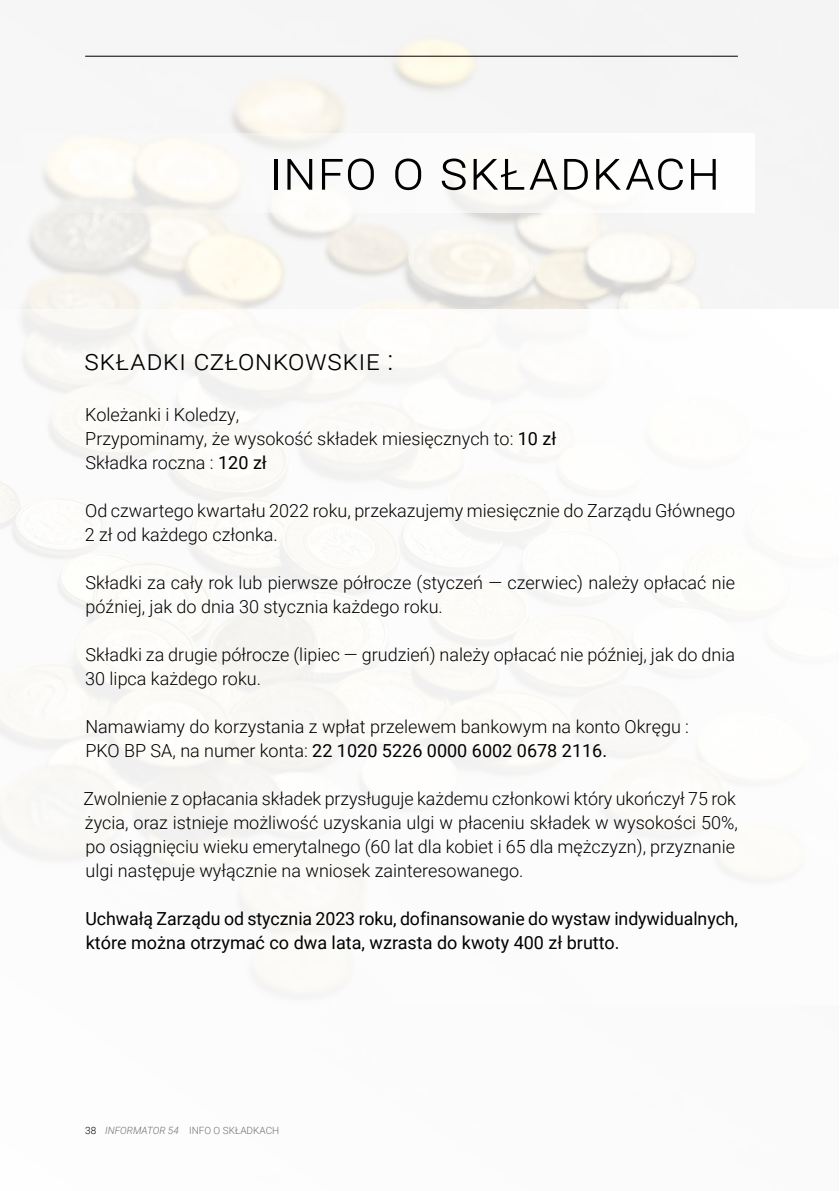
<style>
.page{position:relative;width:840px;height:1191px;background:#fff}
.page>*{position:absolute;margin:0;border:0;box-sizing:border-box;transform-origin:0 0}
.t1{font:300 54px "Roboto";color:#000}
.t2{font:300 28px "Roboto";color:#000}
.t3{font:300 18px/24px "Roboto";color:#000}
.t4{font:18px/24px "Roboto";letter-spacing:-.005em;color:#000}
.t5{font:300 10px "Roboto";color:#706f6f}
.s1{font-weight:400}
.s2{color:#000}
.s3{font-style:italic}
</style>
<div class="page">
<img style="left:20px;top:0;width:818px;height:309px">
<hr style="left:85px;top:56px;width:652px;height:1px;background:#000">
<div style="left:0;top:133px;width:754px;height:80px;background:#fff"></div>
<h1 class="t1" style="left:269px;top:133px;width:443px">INFO O SKŁADKACH</h1>
<h2 class="t2" style="left:84px;top:340px;width:61px">Składki</h2>
<h2 class="t2" style="left:194px;top:340px;width:62px">członko</h2>
<h2 class="t2" style="left:305px;top:340px;width:36px">wskie</h2>
<h2 class="t2" style="left:387px;top:340px;width:7px">:</h2>
<p class="t3" style="left:85px;top:402px;width:472px">Koleżanki i Koledzy,<br>Przypominamy, że wysokość składek miesięcznych to: <span class="s1">10 zł<br></span>Składka roczna : <span class="s1">120 zł</span></p>
<p class="t3" style="left:85px;top:498px;width:651px">Od czwartego kwartału 2022 roku, przekazujemy miesięcznie do Zarządu Głównego<br>2 zł od każdego członka.</p>
<p class="t3" style="left:85px;top:570px;width:650px">Składki za cały rok lub pierwsze półrocze (styczeń — czerwiec) należy opłacać nie później, jak do dnia 30 stycznia każdego roku.</p>
<p class="t3" style="left:85px;top:642px;width:651px">Składki za drugie półrocze (lipiec — grudzień) należy opłacać nie później, jak do dnia<br>30 lipca każdego roku.</p>
<p class="t3" style="left:85px;top:714px;width:605px">Namawiamy do korzystania z wpłat przelewem bankowym na konto Okręgu :<br>PKO BP SA, na numer konta: <span class="s1">22 1020 5226 0000 6002 0678 2116.</span></p>
<p class="t3" style="left:83px;top:786px;width:655px">Zwolnienie z opłacania składek przysługuje każdemu członkowi który ukończył 75 rok życia, oraz istnieje możliwość uzyskania ulgi w płaceniu składek w wysokości 50%, po osiągnięciu wieku emerytalnego (60 lat dla kobiet i 65 dla mężczyzn), przyznanie ulgi następuje wyłącznie na wniosek zainteresowanego.</p>
<p class="t4" style="left:85px;top:906px;width:653px">Uchwałą Zarządu od stycznia 2023 roku, dofinansowanie do wystaw indywidualnych, które można otrzymać co dwa lata, wzrasta do kwoty 400 zł brutto.</p>
<p class="t5" style="left:85px;top:1123px;width:196px"><span class="s2">38</span> <span class="s3">INFORMATOR 54</span> INFO O SKŁADKACH</p>
</div>
